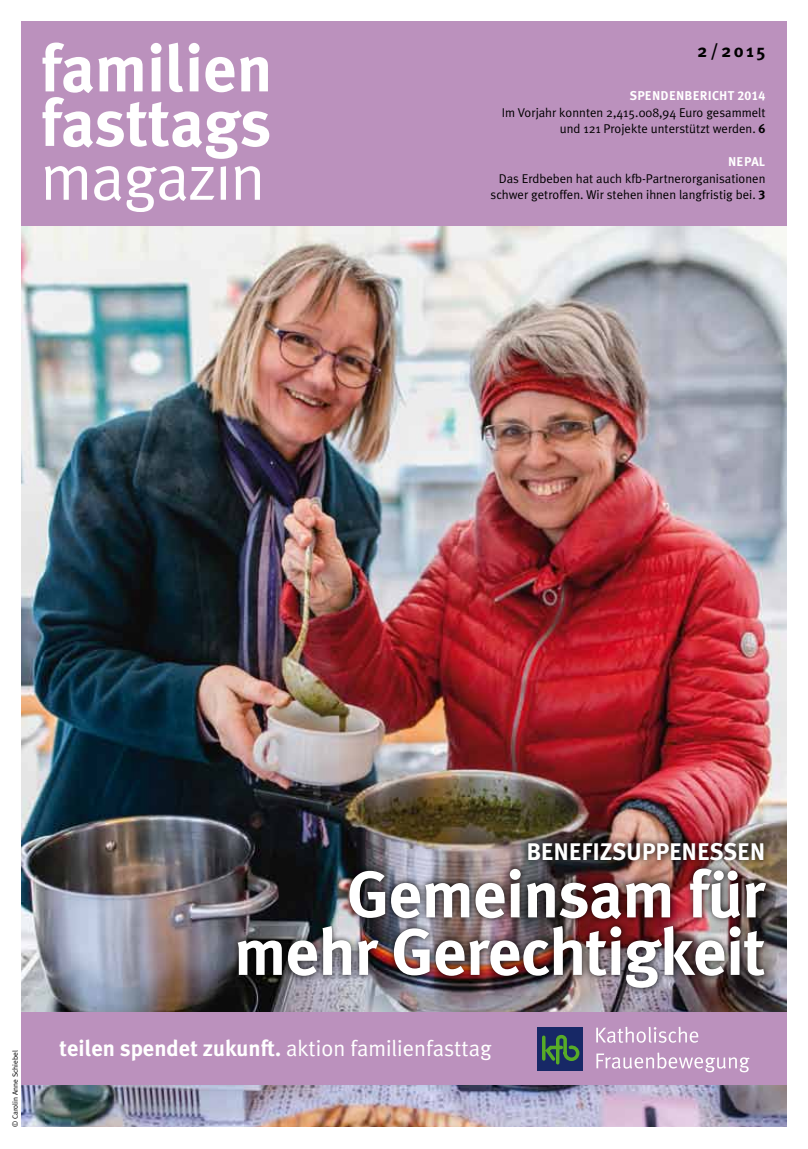
<style>
.page{position:relative;width:808px;height:1149px;background:#fff}
.page>*{position:absolute;margin:0;border:0;box-sizing:border-box;transform-origin:0 0}
.t1{font:700 65.85px/57.4px "Meta Plus";letter-spacing:-.01em;color:#fff;text-align:right}
.t2{font:700 24px "Meta Plus";letter-spacing:-.01em;color:#fff}
.t3{font:700 22.5px "Meta Plus";color:#fff}
.t4{font:700 18px "Meta Plus";color:#000}
.t5{font:12.75px/16.5px "Meta Plus Normal";color:#000;text-align:right}
.t6{font:12.75px "Meta Plus Bold Caps";letter-spacing:.02em;color:#fff}
.t7{font:7.5px "Meta Plus Normal";color:#000}
.s1{font-family:"Meta Plus Bold Caps"}
.s2{font-family:"Meta Plus Normal";font-weight:400}
</style>
<div class="page">
<img style="left:21px;top:226px;width:766px;height:900px">
<div style="left:21px;top:1011px;width:766px;height:73px;background:#bb91bd"></div>
<div style="left:21px;top:21px;width:766px;height:205px;background:#bb91bd"></div>
<div style="left:537px;top:1027px;width:46px;height:43px;background:#172866"></div>
<svg style="left:542px;top:1034px;width:38px;height:31px"></svg>
<svg style="left:596px;top:1026px;width:102px;height:16px"></svg>
<svg style="left:596px;top:1052px;width:154px;height:19px"></svg>
<img style="left:231px;top:834px;width:541px;height:161px">
<svg style="left:45px;top:166px;width:42px;height:34px"></svg>
<svg style="left:94px;top:166px;width:27px;height:35px"></svg>
<svg style="left:127px;top:166px;width:87px;height:46px"></svg>
<svg style="left:221px;top:166px;width:5px;height:34px"></svg>
<svg style="left:235px;top:166px;width:25px;height:34px"></svg>
<svg style="left:43px;top:43px;width:226px;height:116px"></svg>
<h3 class="t4" style="left:697px;top:40px;width:69px">2/2015</h3>
<p class="t6" style="left:630px;top:89px;width:137px">SPENDENBERICHT 2014</p>
<p class="t5" style="left:502px;top:104px;width:265px">Im Vorjahr konnten 2,415.008,94 Euro gesammelt und 121 Projekte unterstützt werden. <span class="s1">6</span></p>
<p class="t6" style="left:728px;top:155px;width:38px">NEPAL</p>
<p class="t5" style="left:491px;top:170px;width:276px">Das Erdbeben hat auch kfb-Partnerorganisationen schwer getroffen. Wir stehen ihnen langfristig bei. <span class="s1">3</span></p>
<p class="t7" style="left:11px;top:1126px;width:78px;rotate:-90deg">© Carolin Anne Schiebel</p>
<h2 class="t2" style="left:526px;top:837px;width:241px">Benefizsuppenessen</h2>
<h1 class="t1" style="left:234px;top:865px;width:533px">Gemeinsam für mehr Gerechtigkeit</h1>
<h3 class="t3" style="left:60px;top:1035px;width:434px">teilen spendet zukunft. <span class="s2">aktion familienfasttag</span></h3>
</div>
